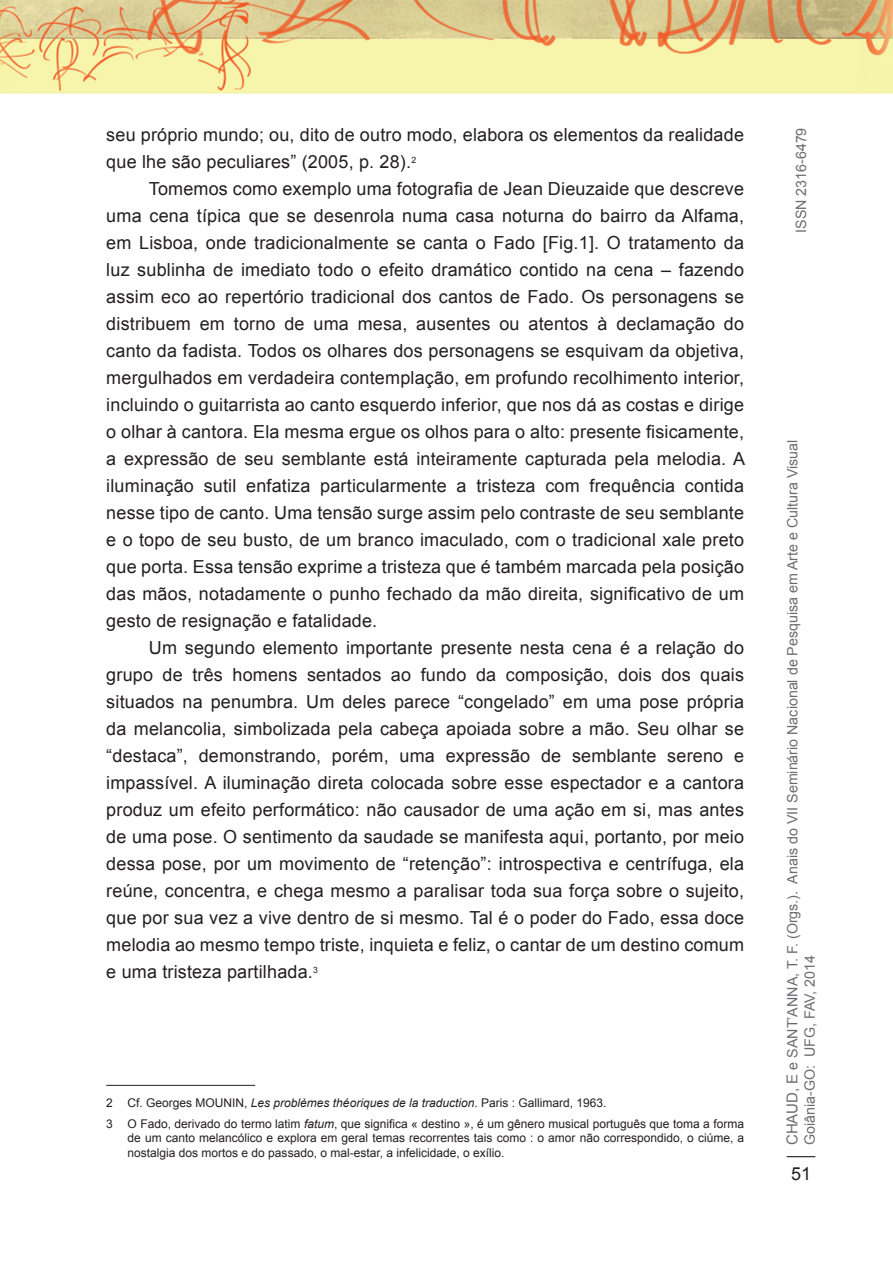
<style>
.page{position:relative;width:893px;height:1263px;background:#fff}
.page>*{position:absolute;margin:0;border:0;box-sizing:border-box;transform-origin:0 0}
.Paragrafo{font:18px/27px "Arial";letter-spacing:.01em;color:#231f20;text-align:justify}
.t1{font:14.25px/17.1px "Arial";color:#6c6d70}
.Nota_rodapé{font:12px/14.4px "Arial";color:#231f20;text-align:justify}
.s1{font-style:italic}
.s2{font-size:15px}
</style>
<div class="page">
<svg style="left:787px;top:1156px;width:28px;height:1px"></svg>
<img style="left:0;top:0;width:893px;height:94px">
<hr style="left:106px;top:1085px;width:149px;height:1px;background:#231f20">
<p class="Paragrafo" style="left:106px;top:121px;width:639px">seu próprio mundo; ou, dito de outro modo, elabora os elementos da realidade que lhe são peculiares” (2005, p. 28).<sup>2</sup></p>
<p class="Paragrafo" style="left:106px;top:175px;width:640px;text-indent:43px">Tomemos como exemplo uma fotografia de Jean Dieuzaide que descreve uma cena típica que se desenrola numa casa noturna do bairro da Alfama, em Lisboa, onde tradicionalmente se canta o Fado [Fig.1]. O tratamento da luz sublinha de imediato todo o efeito dramático contido na cena – fazendo assim eco ao repertório tradicional dos cantos de Fado. Os personagens se distribuem em torno de uma mesa, ausentes ou atentos à declamação do canto da fadista. Todos os olhares dos personagens se esquivam da objetiva, mergulhados em verdadeira contemplação, em profundo recolhimento interior, incluindo o guitarrista ao canto esquerdo inferior, que nos dá as costas e dirige o olhar à cantora. Ela mesma ergue os olhos para o alto: presente fisicamente, a expressão de seu semblante está inteiramente capturada pela melodia. A iluminação sutil enfatiza particularmente a tristeza com frequência contida nesse tipo de canto. Uma tensão surge assim pelo contraste de seu semblante e o topo de seu busto, de um branco imaculado, com o tradicional xale preto que porta. Essa tensão exprime a tristeza que é também marcada pela posição das mãos, notadamente o punho fechado da mão direita, significativo de um gesto de resignação e fatalidade.</p>
<p class="Paragrafo" style="left:106px;top:634px;width:639px;text-indent:43px">Um segundo elemento importante presente nesta cena é a relação do grupo de três homens sentados ao fundo da composição, dois dos quais situados na penumbra. Um deles parece “congelado” em uma pose própria da melancolia, simbolizada pela cabeça apoiada sobre a mão. Seu olhar se “destaca”, demonstrando, porém, uma expressão de semblante sereno e impassível. A iluminação direta colocada sobre esse espectador e a cantora produz um efeito performático: não causador de uma ação em si, mas antes de uma pose. O sentimento da saudade se manifesta aqui, portanto, por meio dessa pose, por um movimento de “retenção”: introspectiva e centrífuga, ela reúne, concentra, e chega mesmo a paralisar toda sua força sobre o sujeito, que por sua vez a vive dentro de si mesmo. Tal é o poder do Fado, essa doce melodia ao mesmo tempo triste, inquieta e feliz, o cantar de um destino comum e uma tristeza partilhada.<sup>3</sup></p>
<p class="Nota_rodapé" style="left:106px;top:1095px;width:502px">2 Cf. Georges MOUNIN, <span class="s1">Les problèmes théoriques de la traduction</span>. Paris : Gallimard, 1963.</p>
<p class="Nota_rodapé" style="left:128px;top:1116px;width:618px;text-indent:-21px">3 O Fado, derivado do termo latim <span class="s1">fatum</span>, que significa « destino », é um gênero musical português que toma a forma de um canto melancólico e explora em geral temas recorrentes tais como : o amor não correspondido, o ciúme, a nostalgia dos mortos e do passado, o mal-estar, a infelicidade, o exílio.</p>
<p class="t1" style="left:793px;top:233px;width:107px;rotate:-90deg">ISSN 2316-6479</p>
<p class="t1" style="left:784px;top:1145px;width:707px;rotate:-90deg"><span class="s2">CHAUD, E</span> e SANT’ANNA, T. F. (Orgs.). Anais do VII Seminário Nacional de Pesquisa em Arte e Cultura Visual<br>Goiânia-GO: UFG, FAV, 2014</p>
<p class="Paragrafo" style="left:791px;top:1160px;width:22px">51</p>
</div>
